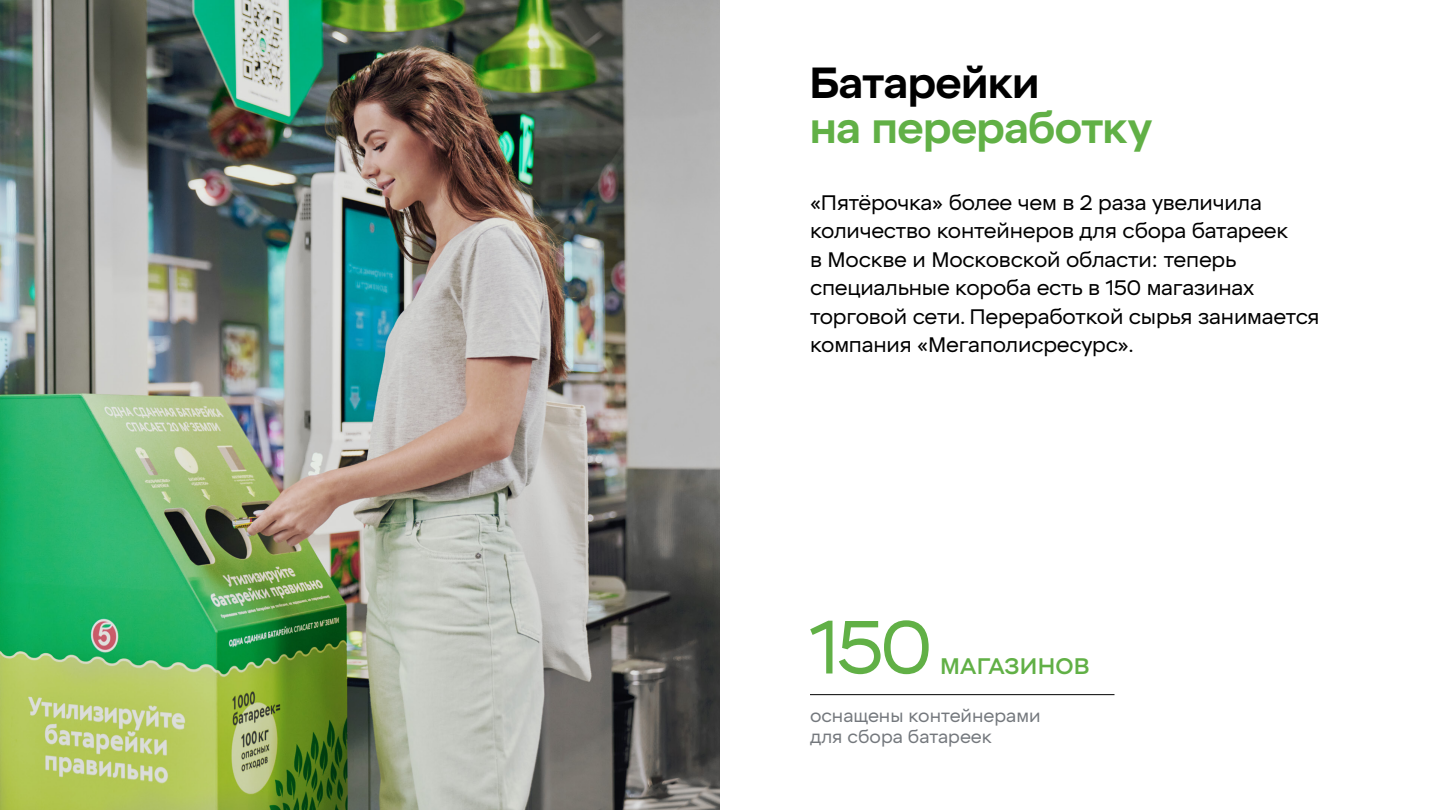
<style>
.page{position:relative;width:1440px;height:810px;background:#fff}
.page>*{position:absolute;margin:0;border:0;box-sizing:border-box;transform-origin:0 0}
.t1{font:75px "X5 Sans";color:#61b046}
.t2{font:700 43.5px "X5 Sans";letter-spacing:-.03em;color:#61b046}
.t3{font:700 43.5px "X5 Sans";letter-spacing:-.03em;color:#000}
.t4{font:500 22.5px "X5 Sans";letter-spacing:.01em;color:#61b046}
.t5{font:21px/28.5px "X5 Sans";letter-spacing:-.01em;color:#000}
.t6{font:18px/21px "X5 Sans";color:#74787d}
</style>
<div class="page">
<hr style="left:810px;top:694px;width:304px;height:1px;background:#000">
<img style="left:0;top:0;width:720px;height:810px">
<h2 class="t3" style="left:809px;top:56px;width:232px">Батарейки</h2>
<h2 class="t2" style="left:810px;top:101px;width:344px">на переработку</h2>
<p class="t5" style="left:810px;top:189px;width:511px">«Пятёрочка» более чем в 2 раза увеличила количество контейнеров для сбора батареек<br>в Москве и Московской области: теперь специальные короба есть в 150 магазинах торговой сети. Переработкой сырья занимается компания «Мегаполисресурс».</p>
<h1 class="t1" style="left:810px;top:604px;width:123px">150</h1>
<p class="t4" style="left:940px;top:652px;width:151px">МАГАЗИНОВ</p>
<p class="t6" style="left:810px;top:705px;width:232px">оснащены контейнерами для сбора батареек</p>
</div>
